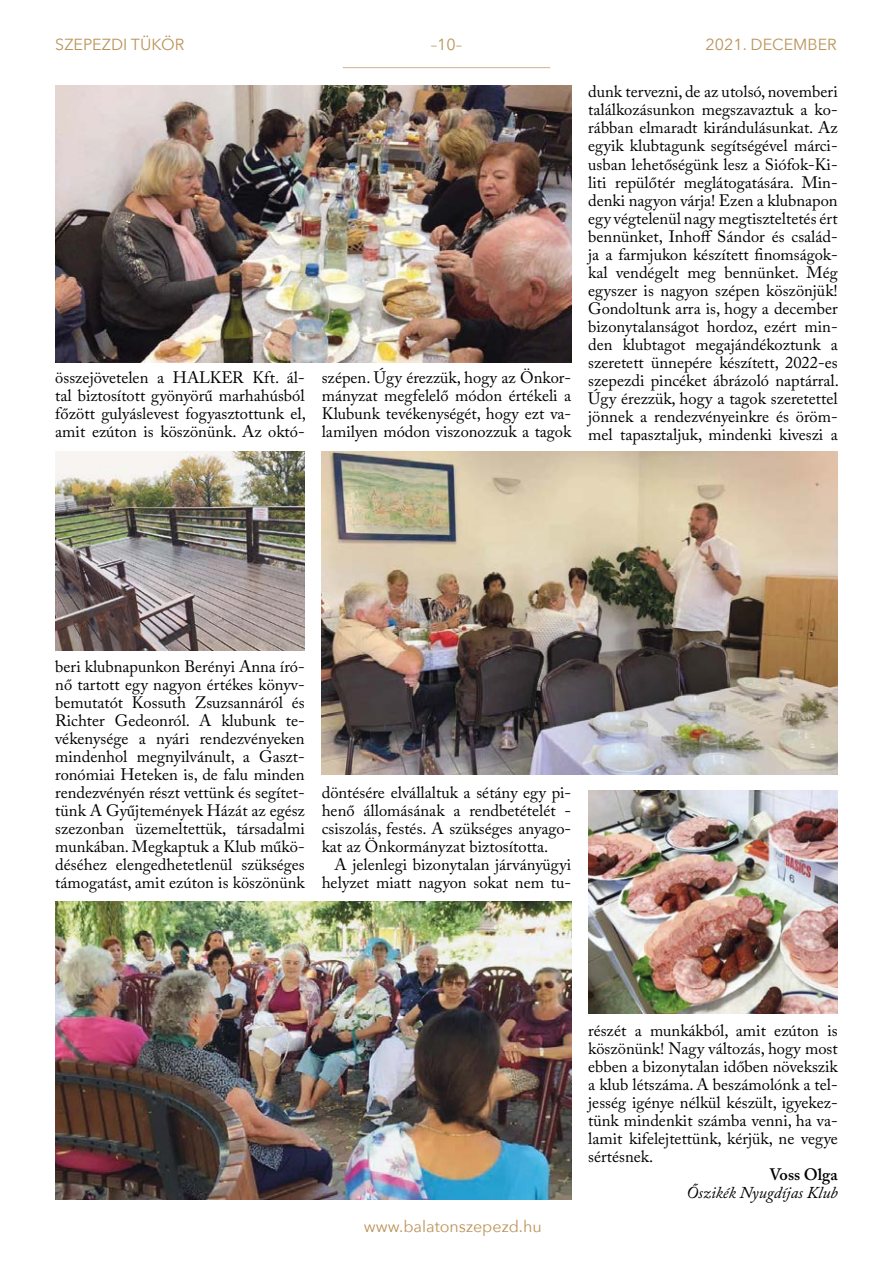
<style>
.page{position:relative;width:893px;height:1263px;background:#fff}
.page>*{position:absolute;margin:0;border:0;box-sizing:border-box;transform-origin:0 0}
.t1{font:16.5px/18px "Adobe Caslon Pro";color:#000;text-align:justify}
.t2{font:italic 16.5px "Adobe Caslon Pro";color:#000}
.t3{font:600 16.5px "Adobe Caslon Pro";color:#000}
.t4{font:16.05px "Avenir Next";color:#bb945a}
</style>
<div class="page">
<hr style="left:343px;top:67px;width:207px;height:1px;background:#cfb188">
<img style="left:55px;top:901px;width:516px;height:298px">
<img style="left:322px;top:452px;width:516px;height:323px">
<img style="left:55px;top:452px;width:250px;height:199px">
<img style="left:588px;top:790px;width:250px;height:224px">
<img style="left:55px;top:85px;width:516px;height:277px">
<p class="t4" style="left:55px;top:31px;width:131px">SZEPEZDI TÜKÖR</p>
<p class="t4" style="left:431px;top:31px;width:33px">–10–</p>
<p class="t4" style="left:706px;top:31px;width:133px">2021. DECEMBER</p>
<p class="t1" style="left:55px;top:368px;width:252px">összejövetelen a HALKER Kft. ál&shy;tal biztosított gyönyörű marhahúsból főzött gulyáslevest fogyasztottunk el, amit ezúton is köszönünk. Az októ-</p>
<p class="t1" style="left:322px;top:368px;width:251px">szépen. Úgy érezzük, hogy az Önkor&shy;mányzat megfelelő módon értékeli a Klubunk tevékenységét, hogy ezt va&shy;lamilyen módon viszonozzuk a tagok</p>
<p class="t1" style="left:588px;top:83px;width:252px">dunk tervezni, de az utolsó, novemberi találkozásunkon megszavaztuk a ko&shy;rábban elmaradt kirándulásunkat. Az egyik klubtagunk segítségével márci&shy;usban lehetőségünk lesz a Siófok-Ki&shy;liti repülőtér meglátogatására. Min&shy;denki nagyon várja! Ezen a klubnapon egy végtelenül nagy megtiszteltetés ért bennünket, Inhoff Sándor és család&shy;ja a farmjukon készített finomságok&shy;kal vendégelt meg bennünket. Még egyszer is nagyon szépen köszönjük!<br>Gondoltunk arra is, hogy a december bizonytalanságot hordoz, ezért min&shy;den klubtagot megajándékoztunk a szeretett ünnepére készített, 2022-es szepezdi pincéket ábrázoló naptárral.<br>Úgy érezzük, hogy a tagok szeretettel jönnek a rendezvényeinkre és öröm&shy;mel tapasztaljuk, mindenki kiveszi a</p>
<p class="t1" style="left:55px;top:657px;width:251px">beri klubnapunkon Berényi Anna író&shy;nő tartott egy nagyon értékes könyv&shy;bemutatót Kossuth Zsuzsannáról és Richter Gedeonról. A klubunk te&shy;vékenysége a nyári rendezvényeken mindenhol megnyilvánult, a Gaszt&shy;ronómiai Heteken is, de falu minden rendezvényén részt vettünk és segítet&shy;tünk A Gyűjtemények Házát az egész szezonban üzemeltettük, társadalmi munkában. Megkaptuk a Klub műkö&shy;déséhez elengedhetetlenül szükséges támogatást, amit ezúton is köszönünk</p>
<p class="t1" style="left:322px;top:783px;width:251px">döntésére elvállaltuk a sétány egy pi&shy;henő állomásának a rendbetételét - csiszolás, festés. A szükséges anyago&shy;kat az Önkormányzat biztosította.</p>
<p class="t1" style="left:322px;top:856px;width:251px;text-align:right">A jelenlegi bizonytalan járványügyi helyzet miatt nagyon sokat nem tu-</p>
<p class="t4" style="left:364px;top:1213px;width:179px">www.balatonszepezd.hu</p>
<p class="t1" style="left:588px;top:1021px;width:251px">részét a munkákból, amit ezúton is köszönünk! Nagy változás, hogy most ebben a bizonytalan időben növekszik a klub létszáma. A beszámolónk a tel&shy;jesség igénye nélkül készült, igyekez&shy;tünk mindenkit számba venni, ha va&shy;lamit kifelejtettünk, kérjük, ne vegye sértésnek.</p>
<p class="t3" style="left:769px;top:1165px;width:70px">Voss Olga</p>
<p class="t2" style="left:687px;top:1183px;width:153px">Őszikék Nyugdíjas Klub</p>
</div>
